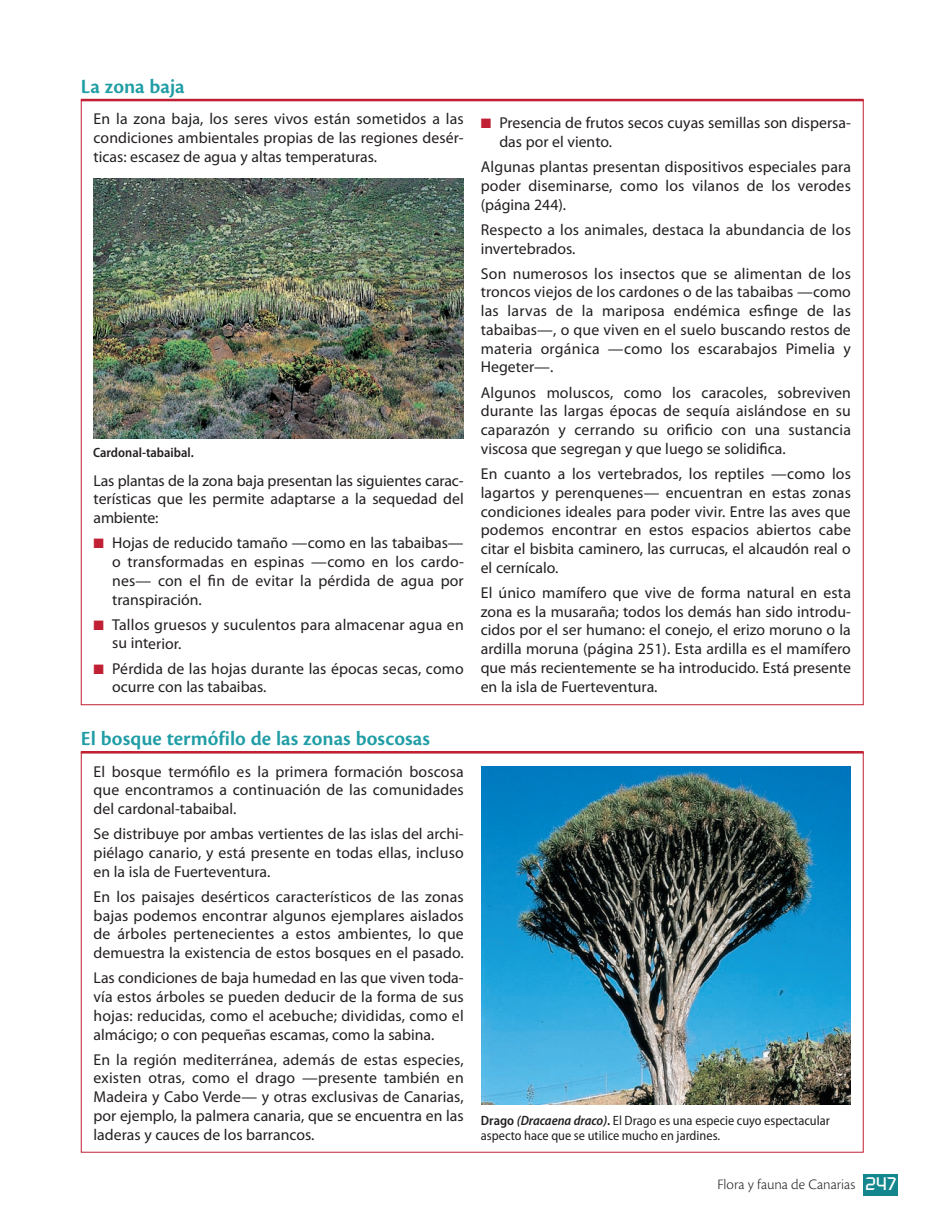
<style>
.page{position:relative;width:936px;height:1221px;background:#fff}
.page>*{position:absolute;margin:0;border:0;box-sizing:border-box;transform-origin:0 0}
.t1{font:600 21px "Cronos Pro";color:#209da5}
.t2{font:15.75px/18.8px "Myriad Pro";color:#231f20;text-align:justify}
.t3{font:300 15px "Cronos Pro";letter-spacing:-.005em;color:#231f20}
.t4{font:semi-condensed 13.5px/15px "Myriad Pro";color:#231f20}
.t5{font:600 semi-condensed 13.5px "Myriad Pro";color:#231f20}
.s1{font-family:"European Pi Three";color:#c11f33}
.s2{font-weight:600}
.s3{font-weight:600;font-style:italic}
.s4{font-family:"Russell Square";font-weight:400;font-size:18px;color:#fff}
</style>
<div class="page">
<div style="left:863px;top:1173px;width:34px;height:22px;background:#13878d"></div>
<hr style="left:81px;top:99px;width:782px;height:2px;background:#c11f33">
<hr style="left:81px;top:751px;width:782px;height:2px;background:#c11f33">
<img style="left:94px;top:179px;width:369px;height:259px">
<img style="left:481px;top:766px;width:369px;height:338px">
<h1 class="t1" style="left:81px;top:79px;width:105px">La zona baja</h1>
<p class="t2" style="left:94px;top:111px;width:371px">En la zona baja, los seres vivos están sometidos a las condiciones ambientales propias de las regiones desér&shy;ticas: escasez de agua y altas temperaturas.</p>
<p class="t5" style="left:93px;top:447px;width:102px">Cardonal-tabaibal.</p>
<p class="t2" style="left:94px;top:472px;width:371px">Las plantas de la zona baja presentan las siguientes carac&shy;terísticas que les permite adaptarse a la sequedad del ambiente:</p>
<p class="t2" style="left:112px;top:535px;width:353px;text-indent:-19px"><span class="s1">-</span> Hojas de reducido tamaño —como en las tabaibas— o transformadas en espinas —como en los cardo&shy;nes— con el fin de evitar la pérdida de agua por transpiración.</p>
<p class="t2" style="left:112px;top:616px;width:353px;text-indent:-19px"><span class="s1">-</span> Tallos gruesos y suculentos para almacenar agua en su interior.</p>
<p class="t2" style="left:112px;top:660px;width:353px;text-indent:-19px"><span class="s1">-</span> Pérdida de las hojas durante las épocas secas, como ocurre con las tabaibas.</p>
<h1 class="t1" style="left:81px;top:731px;width:351px">El bosque termófilo de las zonas boscosas</h1>
<p class="t2" style="left:94px;top:763px;width:371px">El bosque termófilo es la primera formación boscosa que encontramos a continuación de las comunidades del cardonal-tabaibal.</p>
<p class="t2" style="left:94px;top:826px;width:371px">Se distribuye por ambas vertientes de las islas del archi&shy;piélago canario, y está presente en todas ellas, incluso en la isla de Fuerteventura.</p>
<p class="t2" style="left:94px;top:888px;width:371px">En los paisajes desérticos característicos de las zonas bajas podemos encontrar algunos ejemplares aislados de árboles pertenecientes a estos ambientes, lo que demuestra la existencia de estos bosques en el pasado.</p>
<p class="t2" style="left:94px;top:970px;width:371px">Las condiciones de baja humedad en las que viven toda&shy;vía estos árboles se pueden deducir de la forma de sus hojas: reducidas, como el acebuche; divididas, como el almácigo; o con pequeñas escamas, como la sabina.</p>
<p class="t2" style="left:94px;top:1051px;width:371px">En la región mediterránea, además de estas especies, existen otras, como el drago —presente también en Madeira y Cabo Verde— y otras exclusivas de Canarias, por ejemplo, la palmera canaria, que se encuentra en las laderas y cauces de los barrancos.</p>
<p class="t2" style="left:499px;top:115px;width:353px;text-indent:-19px"><span class="s1">-</span> Presencia de frutos secos cuyas semillas son dispersa&shy;das por el viento.</p>
<p class="t2" style="left:480px;top:159px;width:371px">Algunas plantas presentan dispositivos especiales para poder diseminarse, como los vilanos de los verodes (página 244).</p>
<p class="t2" style="left:480px;top:221px;width:371px">Respecto a los animales, destaca la abundancia de los invertebrados.</p>
<p class="t2" style="left:480px;top:265px;width:371px">Son numerosos los insectos que se alimentan de los troncos viejos de los cardones o de las tabaibas —como las larvas de la mariposa endémica esfinge de las tabaibas—, o que viven en el suelo buscando restos de materia orgánica —como los escarabajos Pimelia y Hegeter—.</p>
<p class="t2" style="left:480px;top:384px;width:371px">Algunos moluscos, como los caracoles, sobreviven durante las largas épocas de sequía aislándose en su caparazón y cerrando su orificio con una sustancia viscosa que segregan y que luego se solidifica.</p>
<p class="t2" style="left:480px;top:465px;width:371px">En cuanto a los vertebrados, los reptiles —como los lagartos y perenquenes— encuentran en estas zonas condiciones ideales para poder vivir. Entre las aves que podemos encontrar en estos espacios abiertos cabe citar el bisbita caminero, las currucas, el alcaudón real o el cernícalo.</p>
<p class="t2" style="left:480px;top:584px;width:371px">El único mamífero que vive de forma natural en esta zona es la musaraña; todos los demás han sido introdu&shy;cidos por el ser humano: el conejo, el erizo moruno o la ardilla moruna (página 251). Esta ardilla es el mamífero que más recientemente se ha introducido. Está presente en la isla de Fuerteventura.</p>
<p class="t4" style="left:481px;top:1113px;width:350px"><span class="s2">Drago</span> <span class="s3">(Dracaena draco)</span><span class="s2">.</span> El Drago es una especie cuyo espectacular aspecto hace que se utilice mucho en jardines.</p>
<p class="t3" style="left:717px;top:1174px;width:180px">Flora y fauna de Canarias <span class="s4">247</span></p>
</div>
